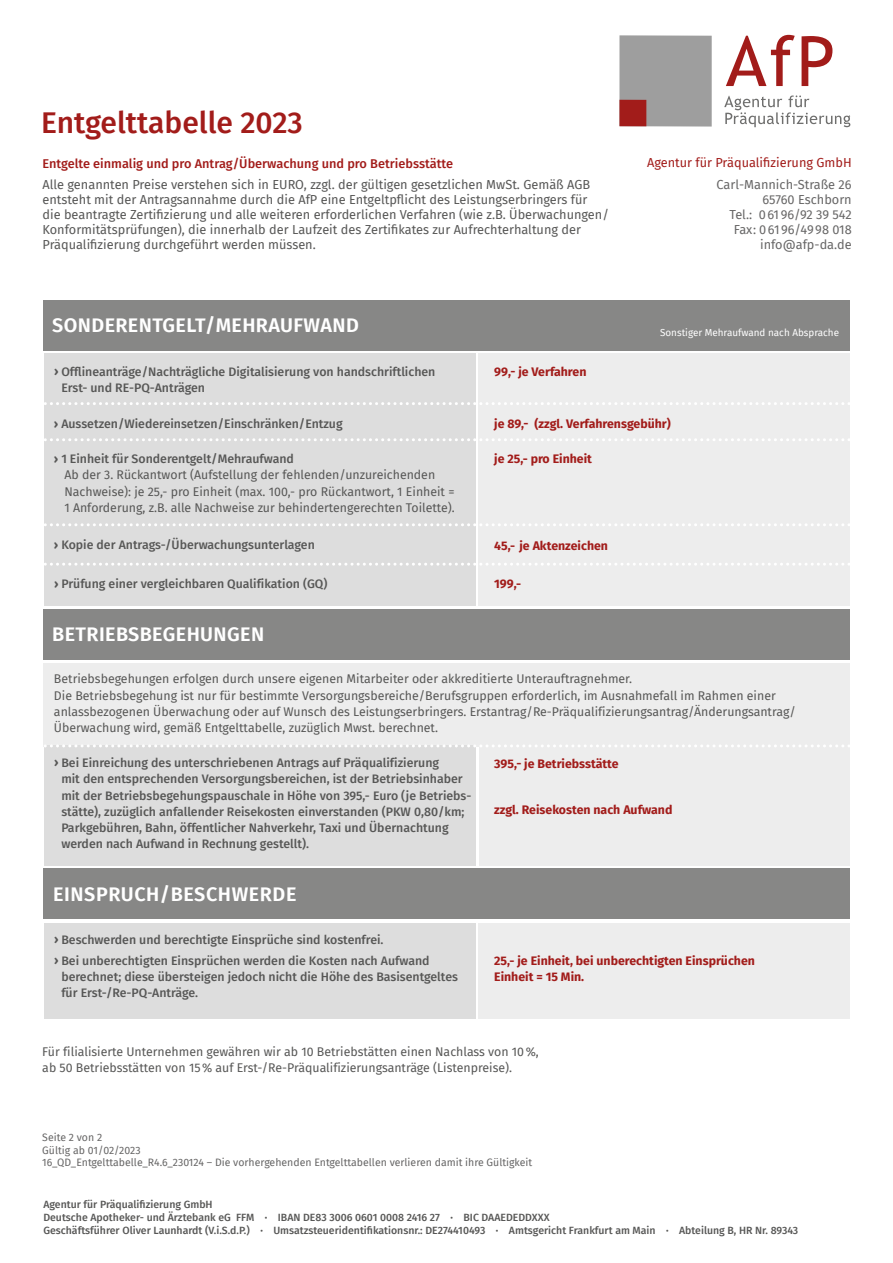
<style>
.page{position:relative;width:893px;height:1263px;background:#fff}
.page>*{position:absolute;margin:0;border:0;box-sizing:border-box;transform-origin:0 0}
.t1{font:500 30px "Fira Sans";color:#a21c1a}
.t2{font:600 19.8px "Fira Sans";letter-spacing:.02em;color:#fff}
.t3{font:12.75px/15px "Fira Sans";color:#575756}
.t4{font:12.75px/15px "Fira Sans";color:#676666;text-align:right}
.t5{font:500 12.75px "Fira Sans";color:#a21c1a}
.t6{font:12.75px "Fira Sans";color:#a21c1a}
.t7{font:500 12.3px/16.4px "Fira Sans";color:#575756}
.t8{font:12.3px/16.4px "Fira Sans";color:#575756}
.t9{font:700 12.3px/16.4px "Fira Sans";color:#a21c1a}
.t10{font:500 10.5px/12.6px "Fira Sans";color:#575756}
.t11{font:10.5px/12.6px "Fira Sans";color:#676666}
.t12{font:9.9px "Fira Sans";color:#fff}
.s1{font-weight:700}
.s2{font-weight:500}
</style>
<div class="page">
<div style="left:44px;top:663px;width:806px;height:83px;background:#ededed"></div>
<div style="left:479px;top:354px;width:371px;height:252px;background:#ededed"></div>
<div style="left:44px;top:354px;width:431px;height:252px;background:#ddd"></div>
<div style="left:44px;top:300px;width:806px;height:50px;background:#878786"></div>
<svg style="left:44px;top:402px;width:806px;height:3px"></svg>
<div style="left:44px;top:609px;width:806px;height:51px;background:#878786"></div>
<svg style="left:44px;top:438px;width:806px;height:3px"></svg>
<svg style="left:44px;top:523px;width:806px;height:3px"></svg>
<svg style="left:44px;top:563px;width:806px;height:3px"></svg>
<div style="left:619px;top:35px;width:93px;height:92px;background:#9e9e9e"></div>
<svg style="left:726px;top:35px;width:69px;height:51px"></svg>
<svg style="left:801px;top:36px;width:31px;height:50px"></svg>
<svg style="left:724px;top:95px;width:126px;height:32px"></svg>
<div style="left:619px;top:100px;width:27px;height:26px;background:#a21c1a"></div>
<div style="left:479px;top:747px;width:371px;height:118px;background:#ededed"></div>
<div style="left:44px;top:745px;width:431px;height:120px;background:#ddd"></div>
<svg style="left:43px;top:744px;width:807px;height:3px"></svg>
<div style="left:44px;top:868px;width:806px;height:51px;background:#878786"></div>
<div style="left:479px;top:923px;width:371px;height:95px;background:#ededed"></div>
<div style="left:44px;top:923px;width:431px;height:95px;background:#ddd"></div>
<h1 class="t1" style="left:41px;top:98px;width:263px">Entgelttabelle 2023</h1>
<p class="t5" style="left:43px;top:153px;width:412px">Entgelte einmalig und pro Antrag/Überwachung und pro Betriebsstätte</p>
<p class="t3" style="left:43px;top:177px;width:568px">Alle genannten Preise verstehen sich in EURO, zzgl. der gültigen gesetzlichen MwSt. Gemäß AGB entsteht mit der Antragsannahme durch die AfP eine Entgeltpflicht des Leistungserbringers für<br>die beantragte Zertifizierung und alle weiteren erforderlichen Verfahren (wie z.B. Überwachungen/ Konformitätsprüfungen), die innerhalb der Laufzeit des Zertifikates zur Aufrechterhaltung der Präqualifizierung durchgeführt werden müssen.</p>
<h2 class="t2" style="left:52px;top:309px;width:308px">SONDERENTGELT/MEHRAUFWAND</h2>
<p class="t7" style="left:61px;top:363px;width:376px;text-indent:-7px"><span class="s1">›</span> Offlineanträge/Nachträgliche Digitalisierung von handschriftlichen<br>Erst- und RE-PQ-Anträgen</p>
<p class="t9" style="left:494px;top:362px;width:94px">99,- je Verfahren</p>
<p class="t6" style="left:647px;top:153px;width:206px">Agentur für Präqualifizierung GmbH</p>
<p class="t4" style="left:717px;top:177px;width:137px">Carl-Mannich-Straße 26<br>65760 Eschborn<br>Tel.: 06196/92 39 542<br>Fax: 06196/4998 018 info@afp-da.de</p>
<p class="t12" style="left:660px;top:325px;width:180px">Sonstiger Mehraufwand nach Absprache</p>
<p class="t7" style="left:54px;top:415px;width:290px"><span class="s1">›</span> Aussetzen/Wiedereinsetzen/Einschränken/Entzug</p>
<p class="t9" style="left:494px;top:415px;width:178px">je 89,- (zzgl. Verfahrensgebühr)</p>
<p class="t8" style="left:64px;top:450px;width:392px;text-indent:-10px"><span class="s1">›</span> <span class="s2">1 Einheit für Sonderentgelt/Mehraufwand<br></span>Ab der 3. Rückantwort (Aufstellung der fehlenden/unzureichenden Nachweise): je 25,- pro Einheit (max. 100,- pro Rückantwort, 1 Einheit = 1 Anforderung, z.B. alle Nachweise zur behindertengerechten Toilette).</p>
<p class="t9" style="left:494px;top:450px;width:99px">je 25,- pro Einheit</p>
<p class="t7" style="left:54px;top:536px;width:262px"><span class="s1">›</span> Kopie der Antrags-/Überwachungsunterlagen</p>
<p class="t9" style="left:494px;top:537px;width:115px">45,- je Aktenzeichen</p>
<p class="t7" style="left:54px;top:575px;width:275px"><span class="s1">›</span> Prüfung einer vergleichbaren Qualifikation (GQ)</p>
<p class="t9" style="left:494px;top:575px;width:28px">199,-</p>
<h2 class="t2" style="left:52px;top:617px;width:213px">BETRIEBSBEGEHUNGEN</h2>
<p class="t8" style="left:54px;top:671px;width:743px">Betriebsbegehungen erfolgen durch unsere eigenen Mitarbeiter oder akkreditierte Unterauftragnehmer.<br>Die Betriebsbegehung ist nur für bestimmte Versorgungsbereiche/Berufsgruppen erforderlich, im Ausnahmefall im Rahmen einer anlassbezogenen Überwachung oder auf Wunsch des Leistungserbringers. Erstantrag/Re-Präqualifizierungsantrag/Änderungsantrag/ Überwachung wird, gemäß Entgelttabelle, zuzüglich Mwst. berechnet.</p>
<p class="t7" style="left:61px;top:754px;width:411px;text-indent:-7px"><span class="s1">›</span> Bei Einreichung des unterschriebenen Antrags auf Präqualifizierung<br>mit den entsprechenden Versorgungsbereichen, ist der Betriebsinhaber mit der Betriebsbegehungspauschale in Höhe von 395,- Euro (je Betriebs&shy;stätte), zuzüglich anfallender Reisekosten einverstanden (PKW 0,80/km; Parkgebühren, Bahn, öffentlicher Nahverkehr, Taxi und Übernachtung werden nach Aufwand in Rechnung gestellt).</p>
<p class="t9" style="left:494px;top:755px;width:126px">395,- je Betriebsstätte</p>
<p class="t9" style="left:494px;top:800px;width:180px">zzgl. Reisekosten nach Aufwand</p>
<h2 class="t2" style="left:53px;top:878px;width:245px">EINSPRUCH/BESCHWERDE</h2>
<p class="t7" style="left:54px;top:928px;width:377px;line-height:21.1px"><span class="s1">›</span> Beschwerden und berechtigte Einsprüche sind kostenfrei.<br><span class="s1">›</span> Bei unberechtigten Einsprüchen werden die Kosten nach Aufwand</p>
<p class="t7" style="left:61px;top:968px;width:398px">berechnet; diese übersteigen jedoch nicht die Höhe des Basisentgeltes für Erst-/Re-PQ-Anträge.</p>
<p class="t9" style="left:494px;top:951px;width:262px">25,- je Einheit, bei unberechtigten Einsprüchen<br>Einheit = 15 Min.</p>
<p class="t8" style="left:42px;top:1043px;width:498px">Für filialisierte Unternehmen gewähren wir ab 10 Betriebstätten einen Nachlass von 10%, ab 50 Betriebsstätten von 15% auf Erst-/Re-Präqualifizierungsanträge (Listenpreise).</p>
<p class="t11" style="left:42px;top:1131px;width:492px">Seite 2 von 2<br>Gültig ab 01/02/2023<br>16_QD_Entgelttabelle_R4.6_230124 – Die vorhergehenden Entgelttabellen verlieren damit ihre Gültigkeit</p>
<p class="t10" style="left:43px;top:1198px;width:756px">Agentur für Präqualifizierung GmbH<br>Deutsche Apotheker- und Ärztebank eG FFM <span class="s1">∙</span> IBAN DE83 3006 0601 0008 2416 27 <span class="s1">∙</span> BIC DAAEDEDDXXX<br>Geschäftsführer Oliver Launhardt (V.i.S.d.P.) <span class="s1">∙</span> Umsatzsteueridentifikationsnr.: DE274410493 <span class="s1">∙</span> Amtsgericht Frankfurt am Main <span class="s1">∙</span> Abteilung B, HR Nr. 89343</p>
</div>
